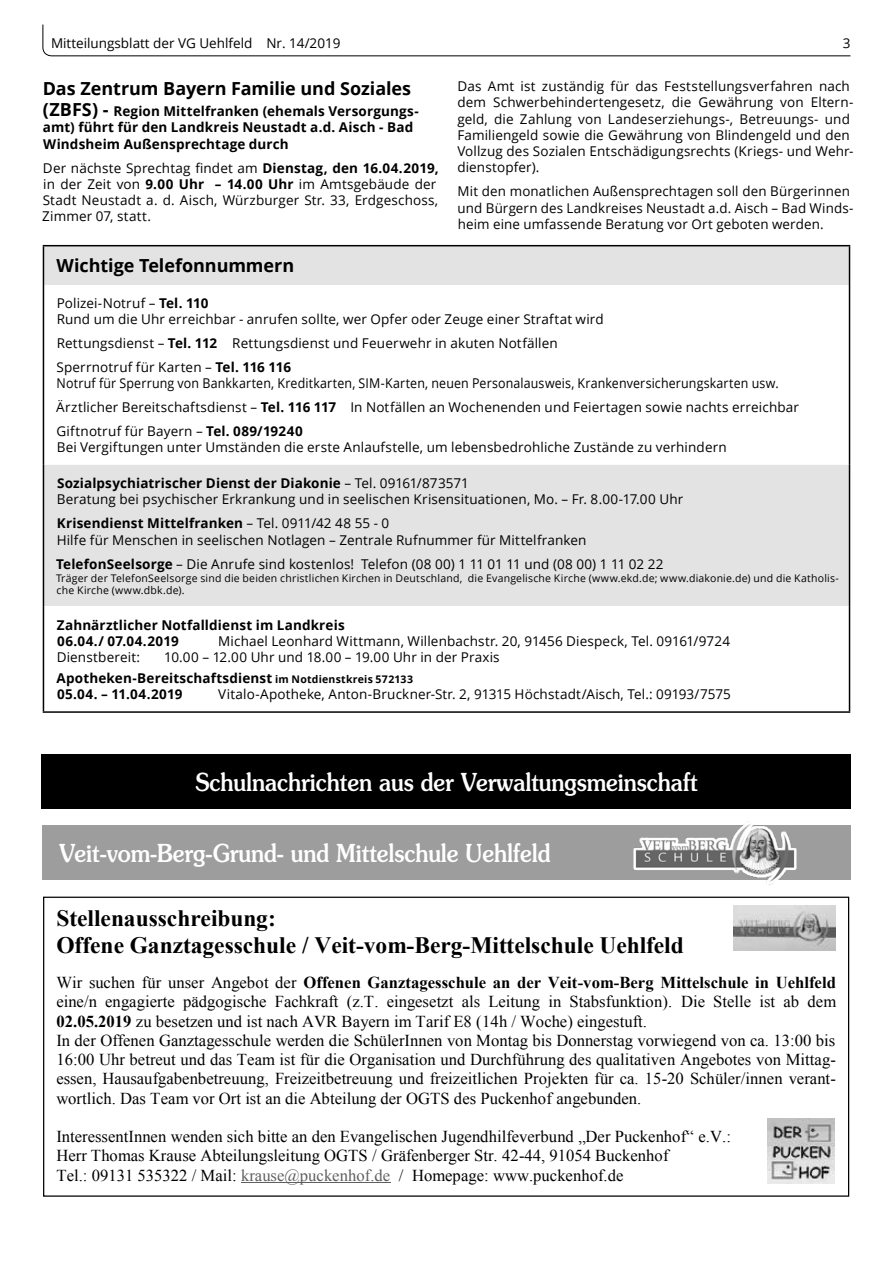
<style>
.page{position:relative;width:893px;height:1263px;background:#fff}
.page>*{position:absolute;margin:0;border:0;box-sizing:border-box;transform-origin:0 0}
.t1{font:500 24.75px "Souvenir";color:#fff;scale:.89 1}
.t2{font:700 23.4px/26.8px "Times New Roman";color:#000}
.t3{font:700 18px "Open Sans";letter-spacing:-.005em;color:#000}
.t4{font:16.65px/19.2px "Times New Roman";color:#000}
.t5{font:13.5px/16.2px "Open Sans";letter-spacing:.01em;color:#000}
.t6{font:13.5px/24px "Open Sans";letter-spacing:.01em;color:#000;scale:.92 1}
.t7{font:700 13.5px/16.2px "Open Sans";letter-spacing:.01em;color:#000}
.t8{font:700 13.5px "Open Sans";letter-spacing:.03em;color:#000}
.t9{font:10.5px/12.6px "Open Sans";letter-spacing:.02em;color:#000}
.s1{font-size:18px}
.s2{font-weight:700}
.s3{font-weight:700;font-size:10.5px}
.s4{color:#5f5f5f}
</style>
<div class="page">
<svg style="left:42px;top:24px;width:809px;height:33px"></svg>
<svg style="left:44px;top:246px;width:805px;height:361px;fill:#e3e3e3"></svg>
<hr style="left:43px;top:245px;width:807px;height:1px;background:#000">
<hr style="left:43px;top:246px;width:1px;height:39px;background:#000">
<hr style="left:849px;top:246px;width:1px;height:39px;background:#000">
<hr style="left:43px;top:285px;width:1px;height:180px;background:#000">
<hr style="left:849px;top:285px;width:1px;height:180px;background:#000">
<hr style="left:43px;top:465px;width:1px;height:142px;background:#000">
<hr style="left:849px;top:465px;width:1px;height:142px;background:#000">
<hr style="left:43px;top:607px;width:1px;height:104px;background:#000">
<hr style="left:849px;top:607px;width:1px;height:104px;background:#000">
<hr style="left:43px;top:711px;width:807px;height:2px;background:#000">
<div style="left:43px;top:825px;width:808px;height:54px;background:#9d9d9d"></div>
<img style="left:629px;top:821px;width:173px;height:64px">
<div style="left:42px;top:754px;width:809px;height:54px;background:#000"></div>
<hr style="left:241px;top:1182px;width:150px;height:1px;background:#5f5f5f">
<img style="left:768px;top:1118px;width:67px;height:65px">
<img style="left:734px;top:905px;width:101px;height:45px">
<p class="t5" style="left:51px;top:34px;width:291px">Mitteilungsblatt der VG Uehlfeld Nr. 14/2019</p>
<p class="t5" style="left:843px;top:34px;width:9px">3</p>
<h3 class="t3" style="left:43px;top:75px;width:370px">Das Zentrum Bayern Familie und Soziales</h3>
<p class="t7" style="left:43px;top:103px;width:377px"><span class="s1">(ZBFS) -</span> Region Mittelfranken (ehemals Versorgungs&shy;amt) führt für den Landkreis Neustadt a.d. Aisch - Bad<br>Windsheim Außensprechtage durch</p>
<p class="t5" style="left:42px;top:160px;width:398px">Der nächste Sprechtag findet am <span class="s2">Dienstag, den 16.04.2019, </span>in der Zeit von <span class="s2">9.00 Uhr – 14.00 Uhr</span> im Amtsgebäude der Stadt Neustadt a. d. Aisch, Würzburger Str. 33, Erdgeschoss, Zimmer 07, statt.</p>
<p class="t5" style="left:457px;top:78px;width:398px">Das Amt ist zuständig für das Feststellungsverfahren nach dem Schwerbehindertengesetz, die Gewährung von Eltern&shy;geld, die Zahlung von Landeserziehungs-, Betreuungs- und Familiengeld sowie die Gewährung von Blindengeld und den Vollzug des Sozialen Entschädigungsrechts (Kriegs- und Wehr&shy;dienstopfer).</p>
<p class="t5" style="left:458px;top:183px;width:397px">Mit den monatlichen Außensprechtagen soll den Bürgerinnen und Bürgern des Landkreises Neustadt a.d. Aisch – Bad Winds&shy;heim eine umfassende Beratung vor Ort geboten werden.</p>
<h3 class="t3" style="left:57px;top:253px;width:239px">Wichtige Telefonnummern</h3>
<p class="t5" style="left:57px;top:295px;width:549px">Polizei-Notruf – <span class="s2">Tel. 110<br></span>Rund um die Uhr erreichbar - anrufen sollte, wer Opfer oder Zeuge einer Straftat wird</p>
<p class="t5" style="left:56px;top:331px;width:503px;line-height:23.7px">Rettungsdienst – <span class="s2">Tel. 112</span> Rettungsdienst und Feuerwehr in akuten Notfällen<br>Sperrnotruf für Karten – <span class="s2">Tel. 116 116</span></p>
<p class="t6" style="left:56px;top:371px;width:809px">Notruf für Sperrung von Bankkarten, Kreditkarten, SIM-Karten, neuen Personalausweis, Krankenversicherungskarten usw.<br>Ärztlicher Bereitschaftsdienst – <span class="s2">Tel. 116 117</span> In Notfällen an Wochenenden und Feiertagen sowie nachts erreichbar<br>Giftnotruf für Bayern – <span class="s2">Tel. 089/19240</span></p>
<p class="t5" style="left:57px;top:439px;width:672px">Bei Vergiftungen unter Umständen die erste Anlaufstelle, um lebensbedrohliche Zustände zu verhindern</p>
<p class="t5" style="left:57px;top:475px;width:628px"><span class="s2">Sozialpsychiatrischer Dienst der Diakonie</span> – Tel. 09161/873571<br>Beratung bei psychischer Erkrankung und in seelischen Krisensituationen, Mo. – Fr. 8.00-17.00 Uhr</p>
<p class="t5" style="left:57px;top:515px;width:531px"><span class="s2">Krisendienst Mittelfranken</span> – Tel. 0911/42 48 55 - 0<br>Hilfe für Menschen in seelischen Notlagen – Zentrale Rufnummer für Mittelfranken</p>
<p class="t5" style="left:56px;top:556px;width:609px"><span class="s2">TelefonSeelsorge</span> – Die Anrufe sind kostenlos! Telefon (08 00) 1 11 01 11 und (08 00) 1 11 02 22</p>
<p class="t9" style="left:56px;top:571px;width:784px">Träger der TelefonSeelsorge sind die beiden christlichen Kirchen in Deutschland, die Evangelische Kirche (www.ekd.de; www.diakonie.de) und die Katholis&shy;che Kirche (www.dbk.de).</p>
<p class="t7" style="left:57px;top:617px;width:289px">Zahnärztlicher Notfalldienst im Landkreis<br>06.04./ 07.04.2019</p>
<p class="t5" style="left:218px;top:633px;width:513px">Michael Leonhard Wittmann, Willenbachstr. 20, 91456 Diespeck, Tel. 09161/9724</p>
<p class="t5" style="left:57px;top:647px;width:445px;line-height:20.7px;text-indent:108px">10.00 – 12.00 Uhr und 18.00 – 19.00 Uhr in der Praxis<br><span class="s2">Apotheken-Bereitschaftsdienst</span> <span class="s3">im Notdienstkreis 572133</span></p>
<p class="t8" style="left:57px;top:685px;width:127px">05.04. – 11.04.2019</p>
<p class="t5" style="left:218px;top:686px;width:514px">Vitalo-Apotheke, Anton-Bruckner-Str. 2, 91315 Höchstadt/Aisch, Tel.: 09193/7575</p>
<p class="t5" style="left:57px;top:649px;width:85px">Dienstbereit:</p>
<h1 class="t1" style="left:195px;top:767px;width:566px">Schulnachrichten aus der Verwaltungsmeinschaft</h1>
<h1 class="t1" style="left:60px;top:838px;width:553px">Veit-vom-Berg-Grund- und Mittelschule Uehlfeld</h1>
<h2 class="t2" style="left:56px;top:904px;width:629px">Stellenausschreibung:<br>Offene Ganztagesschule / Veit-vom-Berg-Mittelschule Uehlfeld</h2>
<p class="t4" style="left:56px;top:973px;width:781px">Wir suchen für unser Angebot der <span class="s2">Offenen Ganztagesschule an der Veit-vom-Berg Mittelschule in Uehlfeld </span>eine/n engagierte pädgogische Fachkraft (z.T. eingesetzt als Leitung in Stabsfunktion). Die Stelle ist ab dem <span class="s2">02.05.2019</span> zu besetzen und ist nach AVR Bayern im Tarif E8 (14h / Woche) eingestuft.<br>In der Offenen Ganztagesschule werden die SchülerInnen von Montag bis Donnerstag vorwiegend von ca. 13:00 bis 16:00 Uhr betreut und das Team ist für die Organisation und Durchführung des qualitativen Angebotes von Mittag&shy;essen, Hausaufgabenbetreuung, Freizeitbetreuung und freizeitlichen Projekten für ca. 15-20 Schüler/innen verant&shy;wortlich. Das Team vor Ort ist an die Abteilung der OGTS des Puckenhof angebunden.</p>
<p class="t4" style="left:56px;top:1126px;width:676px">InteressentInnen wenden sich bitte an den Evangelischen Jugendhilfeverbund „Der Puckenhof“ e.V.:<br>Herr Thomas Krause Abteilungsleitung OGTS / Gräfenberger Str. 42-44, 91054 Buckenhof<br>Tel.: 09131 535322 / Mail: <span class="s4">krause@puckenhof.de</span> / Homepage: www.puckenhof.de</p>
</div>
